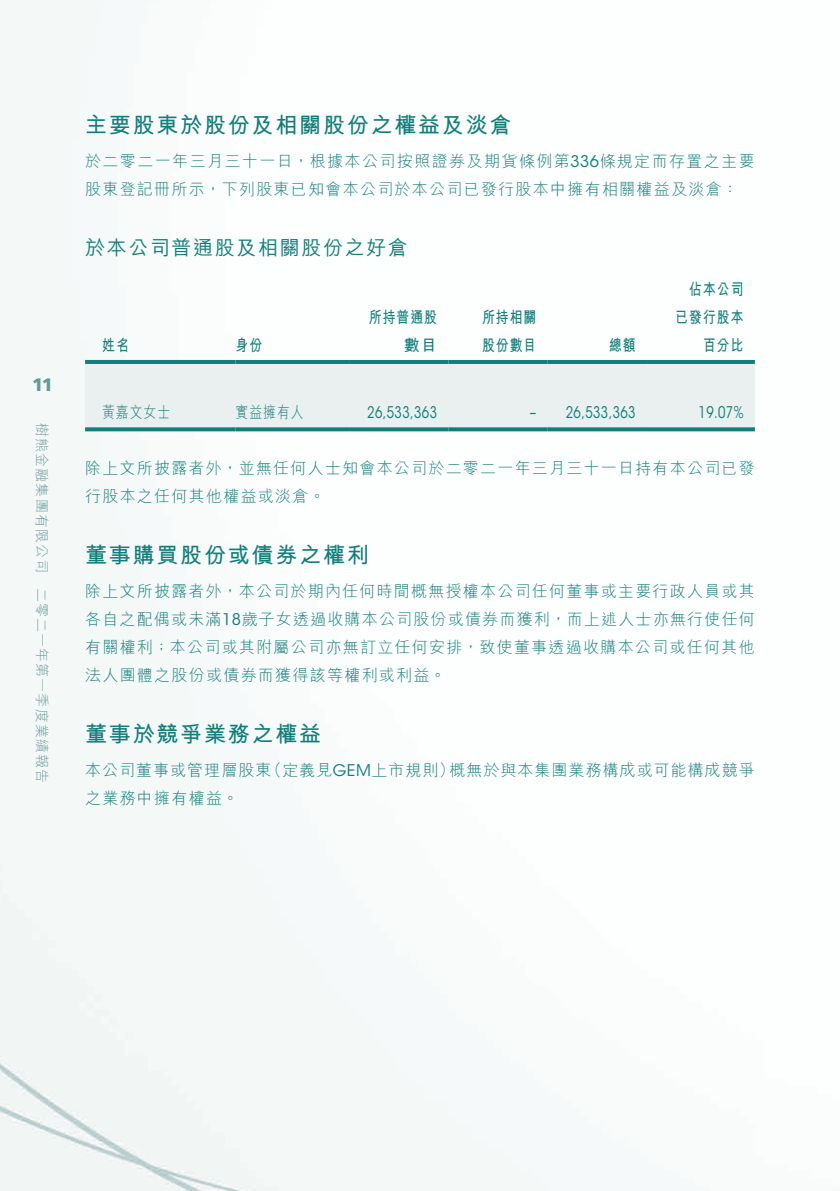
<style>
.page{position:relative;width:840px;height:1191px;background:#fff}
.page>*{position:absolute;margin:0;border:0;box-sizing:border-box;transform-origin:0 0}
._01_H1{font:700 22px "M Hei HK";letter-spacing:.08em;color:#127e7a}
._02_H2{font:500 20px "M Hei HK";letter-spacing:.08em;color:#127e7a}
.t1{font:900 18px "Frutiger LT Std";color:#639a98}
._00_txt{font:300 16px/28px "M Hei HK";letter-spacing:.08em;color:#127e7a}
._50_Table_txt{font:700 16px "M Hei HK";letter-spacing:.08em;color:#127e7a;scale:.8 1}
._50_Table_txt-2{font:16px "ITC Avant Garde Std";letter-spacing:.03em;color:#127e7a;scale:.8 1}
._50_Table_txt-3{font:300 16px "M Hei HK";letter-spacing:.08em;color:#127e7a;scale:.8 1}
._50_Table_txt-4{font:700 16px "M Hei HK";letter-spacing:.08em;color:#127e7a}
.t2{font:300 14px "M Hei HK";letter-spacing:.08em;color:#639a98}
.s1{font-family:"ITC Avant Garde Std";font-weight:400}
</style>
<div class="page">
<img style="left:0;top:0;width:755px;height:1191px">
<div style="left:85px;top:364px;width:669px;height:63px;background:#eaefef"></div>
<hr style="left:85px;top:360px;width:150px;height:4px;background:#127e7a">
<hr style="left:235px;top:360px;width:114px;height:4px;background:#127e7a">
<hr style="left:349px;top:360px;width:99px;height:4px;background:#127e7a">
<hr style="left:448px;top:360px;width:99px;height:4px;background:#127e7a">
<hr style="left:547px;top:360px;width:99px;height:4px;background:#127e7a">
<hr style="left:646px;top:360px;width:108px;height:4px;background:#127e7a">
<svg style="left:85px;top:427px;width:150px;height:4px"></svg>
<svg style="left:235px;top:427px;width:114px;height:4px"></svg>
<svg style="left:349px;top:427px;width:99px;height:4px"></svg>
<svg style="left:448px;top:427px;width:99px;height:4px"></svg>
<svg style="left:547px;top:427px;width:99px;height:4px"></svg>
<svg style="left:646px;top:427px;width:108px;height:4px"></svg>
<p class="t1" style="left:32px;top:373px;width:22px">11</p>
<p class="t2" style="left:52px;top:423px;width:361px;rotate:90deg">樹熊金融集團有限公司　二零二一年第一季度業績報告</p>
<p class="_01_H1" style="left:85px;top:109px;width:427px">主要股東於股份及相關股份之權益及淡倉</p>
<p class="_00_txt" style="left:85px;top:147px;width:670px">於二零二一年三月三十一日，根據本公司按照證券及期貨條例第<span class="s1">336</span>條規定而存置之主要股東登記冊所示，下列股東已知會本公司於本公司已發行股本中擁有相關權益及淡倉：</p>
<p class="_02_H2" style="left:85px;top:233px;width:324px">於本公司普通股及相關股份之好倉</p>
<p class="_50_Table_txt" style="left:102px;top:333px;width:35px">姓名</p>
<p class="_50_Table_txt" style="left:235px;top:333px;width:35px">身份</p>
<p class="_50_Table_txt" style="left:368px;top:305px;width:87px">所持普通股</p>
<p class="_50_Table_txt-4" style="left:403px;top:333px;width:35px">數目</p>
<p class="_50_Table_txt" style="left:481px;top:305px;width:69px">所持相關</p>
<p class="_50_Table_txt" style="left:481px;top:333px;width:69px">股份數目</p>
<p class="_50_Table_txt" style="left:608px;top:333px;width:35px">總額</p>
<p class="_50_Table_txt" style="left:688px;top:277px;width:69px">佔本公司</p>
<p class="_50_Table_txt" style="left:675px;top:305px;width:87px">已發行股本</p>
<p class="_50_Table_txt" style="left:702px;top:333px;width:52px">百分比</p>
<p class="_50_Table_txt-3" style="left:102px;top:401px;width:87px">黃嘉文女士</p>
<p class="_50_Table_txt-3" style="left:235px;top:401px;width:87px">實益擁有人</p>
<p class="_50_Table_txt-2" style="left:367px;top:402px;width:89px">26,533,363</p>
<p class="_50_Table_txt-2" style="left:529px;top:402px;width:9px">–</p>
<p class="_50_Table_txt-2" style="left:565px;top:402px;width:89px">26,533,363</p>
<p class="_50_Table_txt-2" style="left:698px;top:402px;width:58px">19.07%</p>
<p class="_00_txt" style="left:85px;top:453px;width:670px">除上文所披露者外，並無任何人士知會本公司於二零二一年三月三十一日持有本公司已發行股本之任何其他權益或淡倉。</p>
<p class="_01_H1" style="left:85px;top:539px;width:285px">董事購買股份或債券之權利</p>
<p class="_00_txt" style="left:85px;top:576px;width:671px;text-align:justify">除上文所披露者外，本公司於期內任何時間概無授權本公司任何董事或主要行政人員或其各自之配偶或未滿<span class="s1">18</span>歲子女透過收購本公司股份或債券而獲利，而上述人士亦無行使任何有關權利；本公司或其附屬公司亦無訂立任何安排，致使董事透過收購本公司或任何其他法人團體之股份或債券而獲得該等權利或利益。</p>
<p class="_01_H1" style="left:85px;top:718px;width:237px">董事於競爭業務之權益</p>
<p class="_00_txt" style="left:266px;top:756px;width:190px">（定義見<span class="s1">GEM</span>上市規則）</p>
<p class="_00_txt" style="left:85px;top:756px;width:188px">本公司董事或管理層股東之業務中擁有權益。</p>
<p class="_00_txt" style="left:449px;top:756px;width:307px">概無於與本集團業務構成或可能構成競爭</p>
</div>
